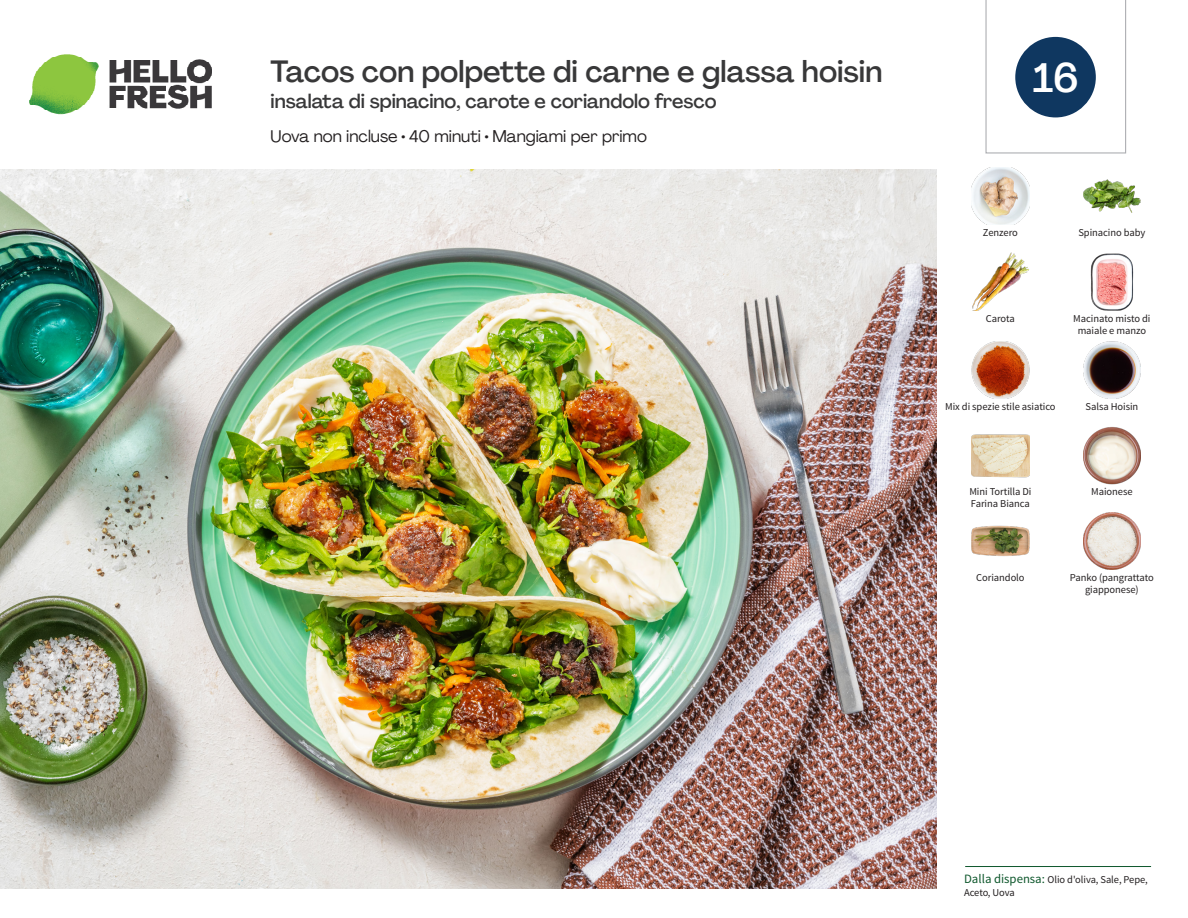
<style>
.page{position:relative;width:1188px;height:918px;background:#fff}
.page>*{position:absolute;margin:0;border:0;box-sizing:border-box;transform-origin:0 0}
._24_Recipe_Nr_Bag{font:500 40.5px "Agrandir";color:#fff}
._15_Titel_UK{font:500 30px "Agrandir";color:#383839}
._15_Titel_UK-2{font:500 19.5px "Agrandir";color:#383839}
._02_Box_Type{font:16.5px "Agrandir";color:#231f20}
._18_FRONT_ingredient{font:10.5px/12px "Source Sans Pro";letter-spacing:-.005em;color:#231f20;text-align:center}
.t1{font:10.5px/13.5px "Source Sans Variable";letter-spacing:-.005em;color:#231f20}
.s1{font-family:"Source Sans Pro";font-size:12.75px;color:#0e572c}
</style>
<div class="page">
<img style="left:30px;top:54px;width:181px;height:61px">
<hr style="left:965px;top:866px;width:186px;height:1px;background:#0e572c">
<img style="left:0;top:170px;width:936px;height:718px">
<img style="left:1083px;top:179px;width:58px;height:34px">
<img style="left:972px;top:168px;width:57px;height:57px">
<img style="left:1090px;top:253px;width:44px;height:57px">
<img style="left:972px;top:253px;width:57px;height:57px">
<img style="left:1083px;top:342px;width:58px;height:57px">
<img style="left:972px;top:342px;width:57px;height:57px">
<img style="left:1083px;top:427px;width:58px;height:57px">
<img style="left:972px;top:434px;width:57px;height:44px">
<img style="left:1083px;top:512px;width:58px;height:58px">
<img style="left:972px;top:525px;width:57px;height:31px">
<svg style="left:985px;top:0;width:141px;height:154px"></svg>
<p class="_15_Titel_UK" style="left:271px;top:53px;width:613px">Tacos con polpette di carne e glassa hoisin</p>
<p class="_15_Titel_UK-2" style="left:271px;top:89px;width:448px">insalata di spinacino, carote e coriandolo fresco</p>
<p class="_02_Box_Type" style="left:271px;top:126px;width:378px">Uova non incluse • 40 minuti • Mangiami per primo</p>
<p class="_24_Recipe_Nr_Bag" style="left:1033px;top:53px;width:47px">16</p>
<p class="_18_FRONT_ingredient" style="left:983px;top:227px;width:36px">Zenzero</p>
<p class="_18_FRONT_ingredient" style="left:986px;top:312px;width:31px">Carota</p>
<p class="_18_FRONT_ingredient" style="left:1078px;top:227px;width:69px">Spinacino baby</p>
<p class="_18_FRONT_ingredient" style="left:1073px;top:312px;width:79px">Macinato misto di maiale e manzo</p>
<p class="_18_FRONT_ingredient" style="left:945px;top:401px;width:112px">Mix di spezie stile asiatico</p>
<p class="_18_FRONT_ingredient" style="left:1086px;top:401px;width:54px">Salsa Hoisin</p>
<p class="_18_FRONT_ingredient" style="left:969px;top:486px;width:64px">Mini Tortilla Di</p>
<p class="_18_FRONT_ingredient" style="left:1091px;top:486px;width:43px">Maionese</p>
<p class="_18_FRONT_ingredient" style="left:971px;top:498px;width:60px">Farina Bianca</p>
<p class="_18_FRONT_ingredient" style="left:976px;top:571px;width:50px">Coriandolo</p>
<p class="_18_FRONT_ingredient" style="left:1070px;top:572px;width:86px">Panko (pangrattato giapponese)</p>
<p class="t1" style="left:964px;top:873px;width:185px"><span class="s1">Dalla dispensa:</span> Olio d'oliva, Sale, Pepe,<br>Aceto, Uova</p>
</div>
